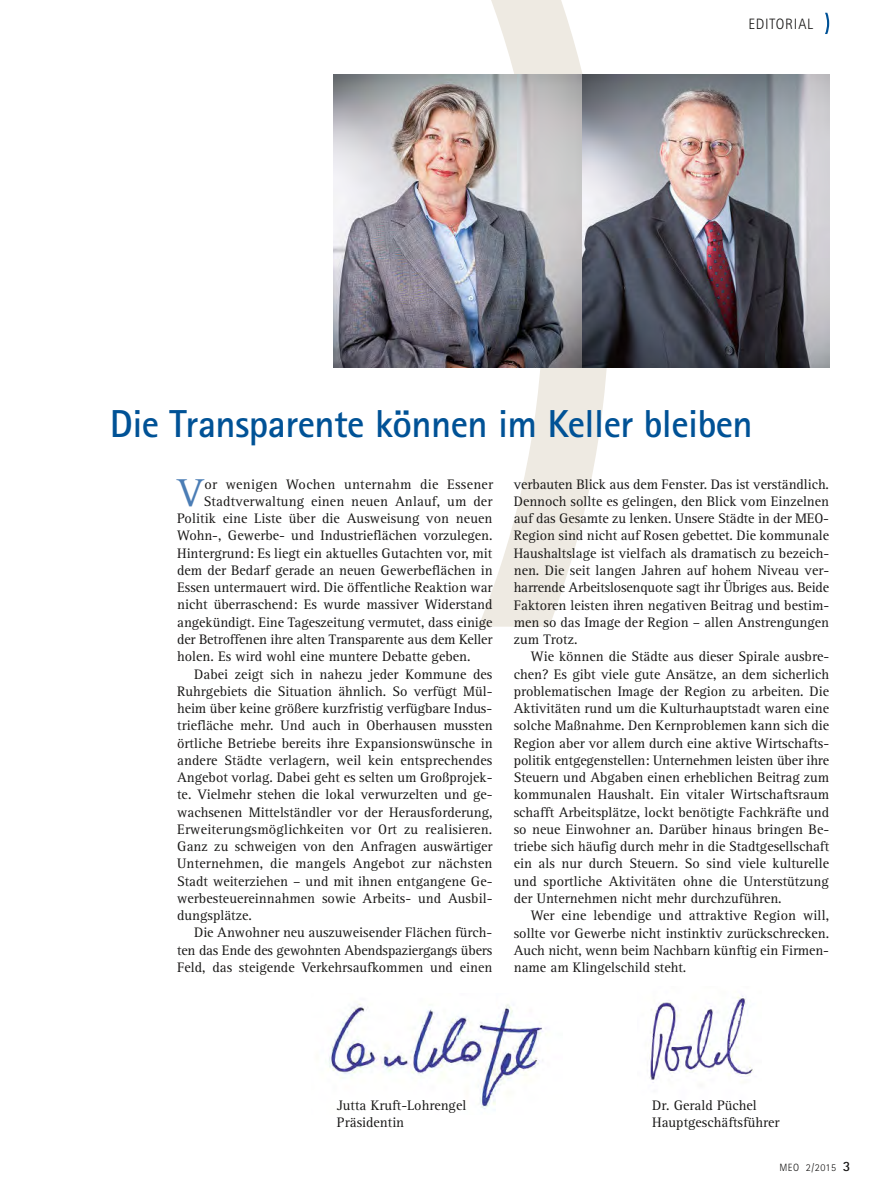
<style>
.page{position:relative;width:893px;height:1191px;background:#fff}
.page>*{position:absolute;margin:0;border:0;box-sizing:border-box;transform-origin:0 0}
.t1{font:40.2px "Agfa Rotis Serif";color:#4b7db5}
.t2{font:700 39px "Agfa Rotis Sans Serif";letter-spacing:-.015em;color:#005296}
.t3{font:300 15px "Agfa Rotis Sans Serif";letter-spacing:.05em;color:#181716}
.t4{font:14.25px/17.2px "Agfa Rotis Serif";color:#181716;text-align:justify}
.t5{font:14.25px "Agfa Rotis Serif";letter-spacing:.02em;color:#181716}
.t6{font:300 10.5px "Agfa Rotis Sans Serif";letter-spacing:.05em;color:#181716}
.s1{font-weight:700;font-size:14.25px}
</style>
<div class="page">
<img style="left:649px;top:995px;width:104px;height:88px">
<img style="left:329px;top:1003px;width:214px;height:106px">
<svg style="left:479px;top:0;width:128px;height:626px;fill:#eeeae2"></svg>
<svg style="left:825px;top:13px;width:4px;height:21px"></svg>
<img style="left:581px;top:74px;width:248px;height:294px">
<img style="left:333px;top:74px;width:248px;height:294px">
<p class="t3" style="left:748px;top:15px;width:66px">EDITORIAL</p>
<h2 class="t2" style="left:110px;top:401px;width:644px">Die Transparente können im Keller bleiben</h2>
<h1 class="t1" style="left:177px;top:468px;width:28px">V</h1>
<p class="t5" style="left:204px;top:475px;width:290px">or wenigen Wochen unternahm die Essener</p>
<p class="t4" style="left:514px;top:475px;width:317px">verbauten Blick aus dem Fenster. Das ist verständlich.<br>Dennoch sollte es gelingen, den Blick vom Einzelnen auf das Gesamte zu lenken. Unsere Städte in der MEO-Region sind nicht auf Rosen gebettet. Die kommunale Haushaltslage ist vielfach als dramatisch zu bezeich&shy;nen. Die seit langen Jahren auf hohem Niveau ver&shy;harrende Arbeitslosenquote sagt ihr Übriges aus. Beide Faktoren leisten ihren negativen Beitrag und bestim&shy;men so das Image der Region – allen Anstrengungen zum Trotz.</p>
<p class="t4" style="left:514px;top:648px;width:317px;text-indent:17px">Wie können die Städte aus dieser Spirale ausbre&shy;chen? Es gibt viele gute Ansätze, an dem sicherlich problematischen Image der Region zu arbeiten. Die Aktivitäten rund um die Kulturhauptstadt waren eine solche Maßnahme. Den Kernproblemen kann sich die Region aber vor allem durch eine aktive Wirtschafts&shy;politik entgegenstellen: Unternehmen leisten über ihre Steuern und Abgaben einen erheblichen Beitrag zum kommunalen Haushalt. Ein vitaler Wirtschaftsraum schafft Arbeitsplätze, lockt benötigte Fachkräfte und so neue Einwohner an. Darüber hinaus bringen Be&shy;triebe sich häufig durch mehr in die Stadtgesellschaft ein als nur durch Steuern. So sind viele kulturelle und sportliche Aktivitäten ohne die Unterstützung der Unternehmen nicht mehr durchzuführen.</p>
<p class="t4" style="left:514px;top:906px;width:317px;text-indent:17px">Wer eine lebendige und attraktive Region will, sollte vor Gewerbe nicht instinktiv zurückschrecken.<br>Auch nicht, wenn beim Nachbarn künftig ein Firmen - name am Klingelschild steht.</p>
<p class="t4" style="left:204px;top:492px;width:290px">Stadtverwaltung einen neuen Anlauf, um der</p>
<p class="t4" style="left:177px;top:509px;width:317px">Politik eine Liste über die Ausweisung von neuen</p>
<p class="t4" style="left:177px;top:527px;width:317px">Wohn-, Gewerbe- und Industrieflächen vorzulegen.</p>
<p class="t4" style="left:177px;top:544px;width:317px">Hintergrund: Es liegt ein aktuelles Gutachten vor, mit</p>
<p class="t4" style="left:177px;top:561px;width:317px">dem der Bedarf gerade an neuen Gewerbeflächen in</p>
<p class="t4" style="left:177px;top:578px;width:317px">Essen untermauert wird. Die öffentliche Reaktion war</p>
<p class="t4" style="left:177px;top:596px;width:317px">nicht überraschend: Es wurde massiver Widerstand</p>
<p class="t4" style="left:177px;top:613px;width:317px">angekündigt. Eine Tageszeitung vermutet, dass einige</p>
<p class="t4" style="left:177px;top:630px;width:317px">der Betroffenen ihre alten Transparente aus dem Keller</p>
<p class="t4" style="left:177px;top:647px;width:295px">holen. Es wird wohl eine muntere Debatte geben.</p>
<p class="t4" style="left:194px;top:665px;width:300px">Dabei zeigt sich in nahezu jeder Kommune des</p>
<p class="t4" style="left:177px;top:682px;width:317px">Ruhrgebiets die Situation ähnlich. So verfügt Mül -</p>
<p class="t4" style="left:177px;top:699px;width:317px">heim über keine größere kurzfristig verfügbare Indus -</p>
<p class="t4" style="left:177px;top:717px;width:317px">triefläche mehr. Und auch in Oberhausen mussten</p>
<p class="t4" style="left:177px;top:734px;width:317px">örtliche Betriebe bereits ihre Expansionswünsche in</p>
<p class="t4" style="left:177px;top:751px;width:317px">andere Städte verlagern, weil kein entsprechendes</p>
<p class="t4" style="left:177px;top:768px;width:317px">Angebot vor lag. Dabei geht es selten um Großprojek -</p>
<p class="t4" style="left:177px;top:786px;width:317px">te. Vielmehr stehen die lokal verwurzelten und ge-</p>
<p class="t4" style="left:177px;top:803px;width:317px">wachsenen Mittelständler vor der Herausforderung,</p>
<p class="t4" style="left:177px;top:820px;width:317px">Erweiterungsmöglichkeiten vor Ort zu realisieren.</p>
<p class="t4" style="left:177px;top:837px;width:317px">Ganz zu schweigen von den Anfragen auswärtiger</p>
<p class="t4" style="left:177px;top:855px;width:317px">Unternehmen, die mangels Angebot zur nächsten</p>
<p class="t4" style="left:177px;top:872px;width:317px">Stadt weiterziehen – und mit ihnen entgangene Ge-</p>
<p class="t4" style="left:177px;top:889px;width:317px">werbesteuereinnahmen sowie Arbeits- und Ausbil-</p>
<p class="t4" style="left:177px;top:906px;width:76px">dungsplätze.</p>
<p class="t4" style="left:194px;top:923px;width:300px">Die Anwohner neu auszuweisender Flächen fürch-</p>
<p class="t4" style="left:177px;top:941px;width:317px">ten das Ende des gewohnten Abendspaziergangs übers</p>
<p class="t4" style="left:177px;top:958px;width:317px">Feld, das steigende Verkehrsaufkommen und einen</p>
<p class="t4" style="left:337px;top:1096px;width:131px">Jutta Kruft-Lohrengel<br>Präsidentin</p>
<p class="t4" style="left:652px;top:1096px;width:129px">Dr. Gerald Püchel<br>Hauptgeschäftsführer</p>
<p class="t6" style="left:779px;top:1161px;width:73px">MEO 2/2015 <span class="s1">3</span></p>
</div>
